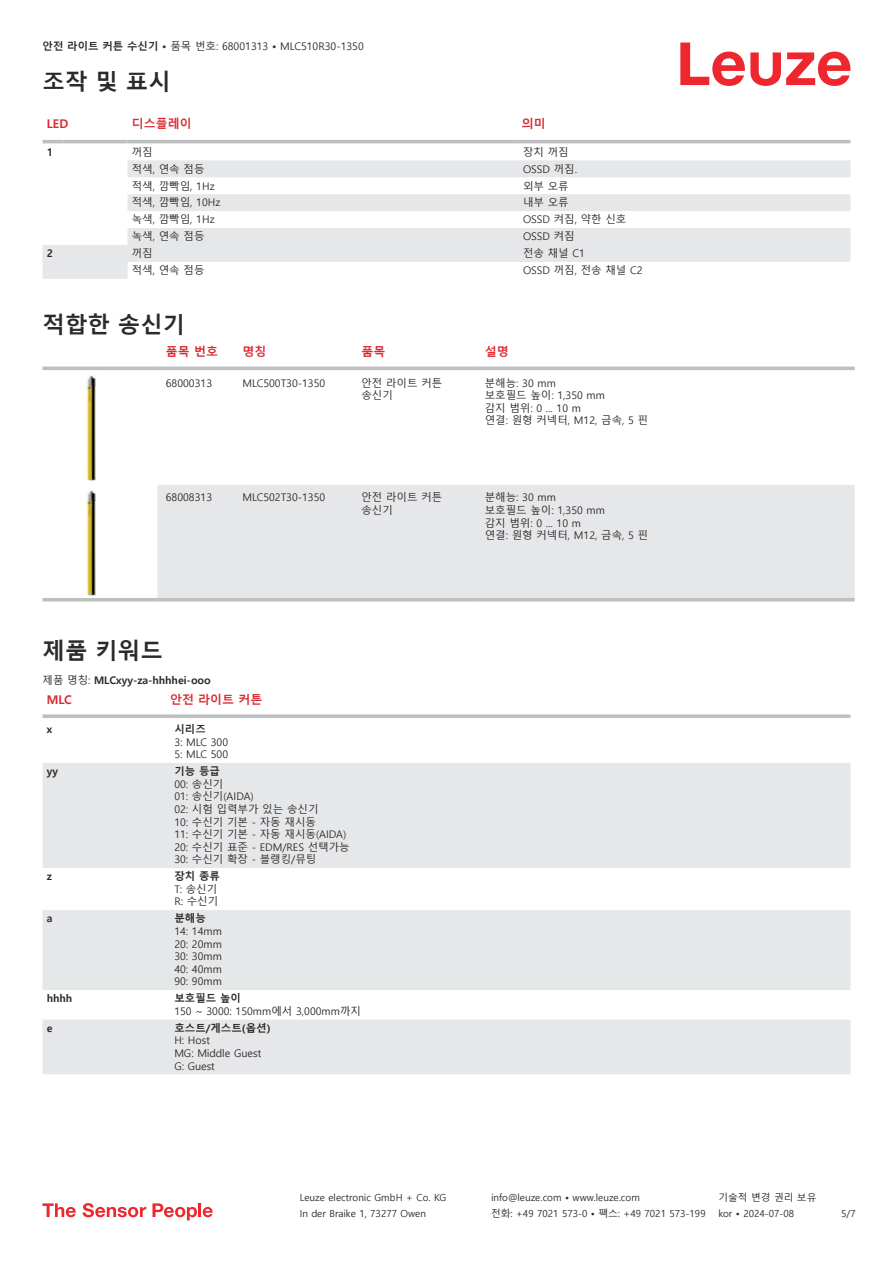
<style>
.page{position:relative;width:893px;height:1263px;background:#fff}
.page>*{position:absolute;margin:0;border:0;box-sizing:border-box;transform-origin:0 0}
.t1{font:700 22.5px "Malgun Gothic";color:#2b292a}
.t2{font:700 12px "Malgun Gothic";color:#db2a30}
.t3{font:10.5px/12.6px "Malgun Gothic";color:#2b292a}
.t4{font:700 10.5px "Malgun Gothic";color:#2b292a}
.t5{font:9.75px "Malgun Gothic";color:#2b292a}
.s1{font-weight:700}
.s2{font-weight:400}
</style>
<div class="page">
<svg style="left:680px;top:43px;width:170px;height:43px"></svg>
<svg style="left:43px;top:143px;width:807px;height:1px"></svg>
<svg style="left:43px;top:160px;width:807px;height:119px;fill:#e6e7e9"></svg>
<hr style="left:43px;top:140px;width:21px;height:3px;background:#bdbfc1">
<hr style="left:64px;top:140px;width:64px;height:3px;background:#bdbfc1">
<hr style="left:128px;top:140px;width:391px;height:3px;background:#bdbfc1">
<hr style="left:519px;top:140px;width:331px;height:3px;background:#bdbfc1">
<svg style="left:43px;top:387px;width:812px;height:215px"></svg>
<div style="left:157px;top:485px;width:698px;height:113px;background:#e6e7e9"></div>
<svg style="left:43px;top:366px;width:114px;height:4px"></svg>
<svg style="left:157px;top:366px;width:77px;height:4px"></svg>
<svg style="left:234px;top:366px;width:119px;height:4px"></svg>
<svg style="left:353px;top:366px;width:123px;height:4px"></svg>
<svg style="left:476px;top:366px;width:379px;height:4px;background:#c5c7c9"></svg>
<hr style="left:43px;top:598px;width:114px;height:3px;background:#bdbfc1">
<hr style="left:157px;top:598px;width:77px;height:3px;background:#bdbfc1">
<hr style="left:234px;top:598px;width:119px;height:3px;background:#bdbfc1">
<hr style="left:353px;top:598px;width:123px;height:3px;background:#bdbfc1">
<hr style="left:476px;top:598px;width:379px;height:3px;background:#bdbfc1">
<img style="left:87px;top:375px;width:9px;height:106px">
<img style="left:87px;top:489px;width:9px;height:106px">
<svg style="left:43px;top:763px;width:807px;height:311px;fill:#e6e7e9"></svg>
<svg style="left:43px;top:714px;width:127px;height:4px"></svg>
<svg style="left:170px;top:714px;width:680px;height:4px;background:#c4c6c8"></svg>
<svg style="left:43px;top:1203px;width:33px;height:14px"></svg>
<svg style="left:83px;top:1203px;width:63px;height:14px"></svg>
<svg style="left:153px;top:1203px;width:44px;height:17px"></svg>
<hr style="left:198px;top:1203px;width:3px;height:14px;background:#ed272d">
<svg style="left:203px;top:1207px;width:10px;height:10px"></svg>
<p class="t3" style="left:43px;top:40px;width:323px"><span class="s1">안전 라이트 커튼 수신기 •</span> 품목 번호: 68001313 <span class="s1">•</span> MLC510R30-1350</p>
<h1 class="t1" style="left:43px;top:69px;width:130px">조작 및 표시</h1>
<p class="t2" style="left:47px;top:119px;width:23px">LED</p>
<p class="t2" style="left:132px;top:116px;width:61px">디스플레이</p>
<p class="t2" style="left:522px;top:116px;width:25px">의미</p>
<p class="t4" style="left:47px;top:146px;width:8px">1</p>
<p class="t3" style="left:132px;top:146px;width:22px">꺼짐</p>
<p class="t3" style="left:523px;top:146px;width:47px">장치 꺼짐</p>
<p class="t3" style="left:132px;top:163px;width:74px">적색, 연속 점등</p>
<p class="t3" style="left:523px;top:163px;width:56px">OSSD 꺼짐.</p>
<p class="t3" style="left:132px;top:180px;width:84px">적색, 깜빡임, 1Hz</p>
<p class="t3" style="left:523px;top:180px;width:47px">외부 오류</p>
<p class="t3" style="left:132px;top:197px;width:90px">적색, 깜빡임, 10Hz</p>
<p class="t3" style="left:523px;top:197px;width:47px">내부 오류</p>
<p class="t3" style="left:132px;top:213px;width:84px">녹색, 깜빡임, 1Hz</p>
<p class="t3" style="left:523px;top:213px;width:105px">OSSD 켜짐, 약한 신호</p>
<p class="t3" style="left:132px;top:230px;width:74px">녹색, 연속 점등</p>
<p class="t3" style="left:523px;top:230px;width:53px">OSSD 켜짐</p>
<p class="t4" style="left:47px;top:247px;width:8px">2</p>
<p class="t3" style="left:132px;top:247px;width:22px">꺼짐</p>
<p class="t3" style="left:523px;top:247px;width:63px">전송 채널 C1</p>
<p class="t3" style="left:132px;top:264px;width:74px">적색, 연속 점등</p>
<p class="t3" style="left:523px;top:264px;width:121px">OSSD 꺼짐, 전송 채널 C2</p>
<h1 class="t1" style="left:43px;top:312px;width:144px">적합한 송신기</h1>
<p class="t2" style="left:166px;top:344px;width:54px">품목 번호</p>
<p class="t2" style="left:242px;top:344px;width:25px">명칭</p>
<p class="t2" style="left:361px;top:344px;width:25px">품목</p>
<p class="t2" style="left:485px;top:344px;width:25px">설명</p>
<p class="t3" style="left:166px;top:377px;width:48px">68000313</p>
<p class="t3" style="left:242px;top:377px;width:84px">MLC500T30-1350</p>
<p class="t3" style="left:361px;top:377px;width:82px">안전 라이트 커튼 송신기</p>
<p class="t3" style="left:485px;top:377px;width:165px">분해능: 30 mm<br>보호필드 높이: 1,350 mm<br>감지 범위: 0 ... 10 m<br>연결: 원형 커넥터, M12, 금속, 5 핀</p>
<p class="t3" style="left:166px;top:491px;width:48px">68008313</p>
<p class="t3" style="left:242px;top:491px;width:84px">MLC502T30-1350</p>
<p class="t3" style="left:361px;top:491px;width:82px">안전 라이트 커튼 송신기</p>
<p class="t3" style="left:485px;top:491px;width:165px">분해능: 30 mm<br>보호필드 높이: 1,350 mm<br>감지 범위: 0 ... 10 m<br>연결: 원형 커넥터, M12, 금속, 5 핀</p>
<h1 class="t1" style="left:43px;top:637px;width:122px">제품 키워드</h1>
<p class="t2" style="left:47px;top:695px;width:27px">MLC</p>
<p class="t2" style="left:170px;top:692px;width:94px">안전 라이트 커튼</p>
<p class="t4" style="left:47px;top:723px;width:7px">x</p>
<p class="t4" style="left:174px;top:723px;width:33px">시리즈</p>
<p class="t3" style="left:174px;top:736px;width:55px">3: MLC 300<br>5: MLC 500</p>
<p class="t4" style="left:47px;top:767px;width:13px">yy</p>
<p class="t4" style="left:174px;top:765px;width:47px">기능 등급</p>
<p class="t3" style="left:174px;top:778px;width:177px">00: 송신기<br>01: 송신기(AIDA)<br>02: 시험 입력부가 있는 송신기<br>10: 수신기 기본 - 자동 재시동<br>11: 수신기 기본 - 자동 재시동(AIDA)<br>20: 수신기 표준 - EDM/RES 선택가능<br>30: 수신기 확장 - 블랭킹/뮤팅</p>
<p class="t4" style="left:47px;top:872px;width:7px">z</p>
<p class="t4" style="left:174px;top:870px;width:47px">장치 종류</p>
<p class="t3" style="left:174px;top:883px;width:45px">T: 송신기<br>R: 수신기</p>
<p class="t4" style="left:47px;top:915px;width:7px">a</p>
<p class="t4" style="left:174px;top:912px;width:33px">분해능</p>
<p class="t3" style="left:174px;top:925px;width:49px;text-align:justify">14: 14mm 20: 20mm 30: 30mm 40: 40mm 90: 90mm</p>
<p class="t4" style="left:47px;top:992px;width:27px">hhhh</p>
<p class="t4" style="left:174px;top:992px;width:68px">보호필드 높이</p>
<p class="t3" style="left:174px;top:1005px;width:188px">150 ~ 3000: 150mm에서 3,000mm까지</p>
<p class="t4" style="left:47px;top:1024px;width:7px">e</p>
<p class="t4" style="left:174px;top:1022px;width:98px">호스트/게스트(옵션)</p>
<p class="t3" style="left:174px;top:1034px;width:88px">H: Host<br>MG: Middle Guest<br>G: Guest</p>
<p class="t4" style="left:43px;top:674px;width:170px"><span class="s2">제품 명칭:</span> MLCxyy-za-hhhhei-ooo</p>
<p class="t5" style="left:300px;top:1192px;width:148px">Leuze electronic GmbH + Co. KG</p>
<p class="t5" style="left:491px;top:1192px;width:150px">info@leuze.com • www.leuze.com</p>
<p class="t5" style="left:718px;top:1192px;width:100px">기술적 변경 권리 보유</p>
<p class="t5" style="left:300px;top:1208px;width:128px">In der Braike 1, 73277 Owen</p>
<p class="t5" style="left:491px;top:1208px;width:216px">전화: +49 7021 573-0 • 팩스: +49 7021 573-199</p>
<p class="t5" style="left:718px;top:1208px;width:77px">kor • 2024-07-08</p>
<p class="t5" style="left:841px;top:1208px;width:16px">5/7</p>
</div>
